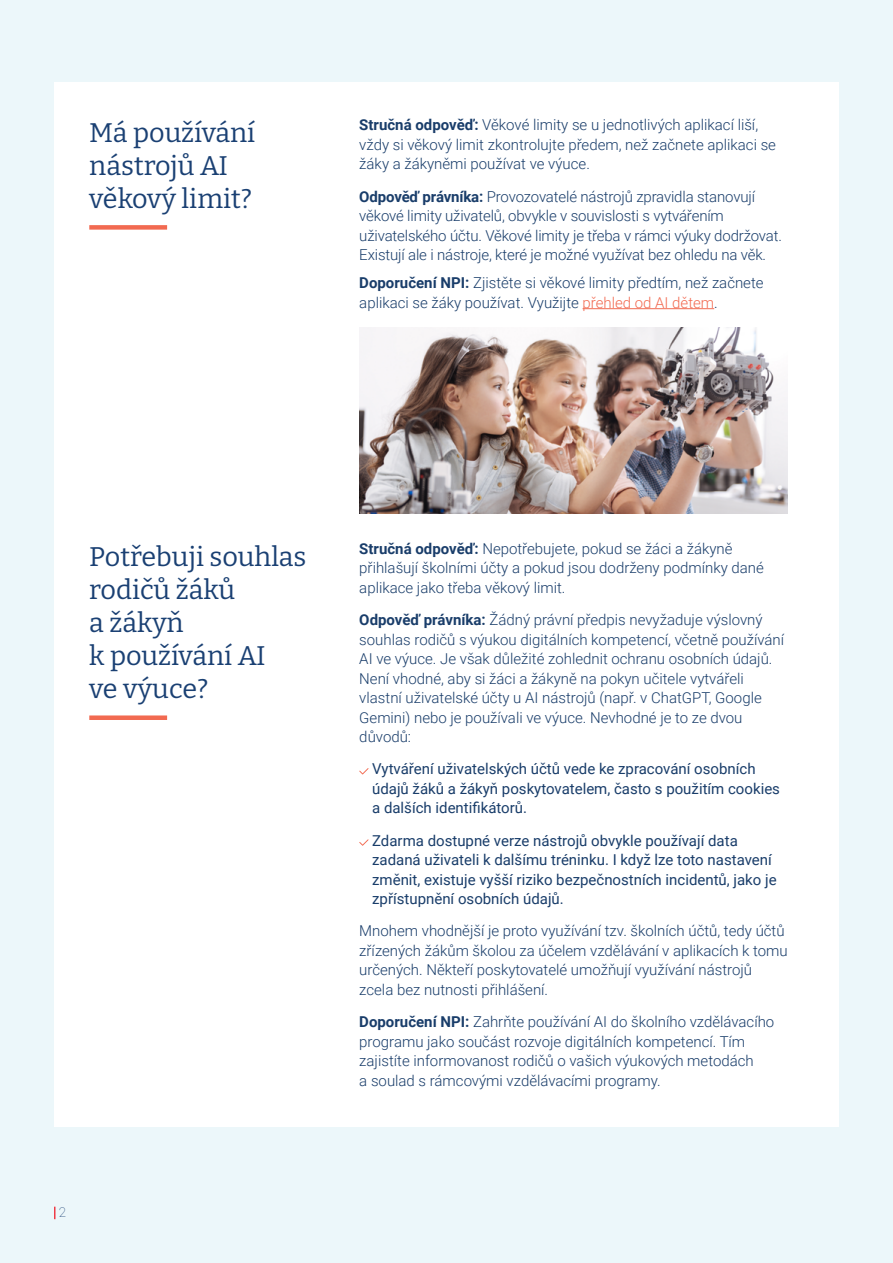
<style>
.page{position:relative;width:893px;height:1263px;background:#ecf7fa}
.page>*{position:absolute;margin:0;border:0;box-sizing:border-box;transform-origin:0 0}
.t1{font:27px/33px "Bitter";color:#1a4073}
.t2{font:300 15px/19.5px "Roboto";color:#193d6a}
.t3{font:15px/19.5px "Roboto";color:#193d6a}
.t4{font:100 13.5px "Roboto";color:#1a4073}
.s1{font-weight:700}
.s2{color:#f26a51}
</style>
<div class="page">
<div style="left:54px;top:82px;width:785px;height:1045px;background:#fff"></div>
<div style="left:89px;top:715px;width:78px;height:5px;background:#f26a51"></div>
<hr style="left:583px;top:308px;width:131px;height:1px;background:#f26a51">
<img style="left:359px;top:327px;width:429px;height:186px">
<svg style="left:359px;top:768px;width:10px;height:6px"></svg>
<svg style="left:359px;top:839px;width:10px;height:7px"></svg>
<div style="left:89px;top:225px;width:78px;height:5px;background:#f26a51"></div>
<svg style="left:54px;top:1207px;width:2px;height:12px"></svg>
<h1 class="t1" style="left:89px;top:115px;width:168px">Má používání nástrojů AI věkový limit?</h1>
<p class="t2" style="left:359px;top:115px;width:418px"><span class="s1">Stručná odpověď:</span> Věkové limity se u jednotlivých aplikací liší, vždy si věkový limit zkontrolujte předem, než začnete aplikaci se žáky a žákyněmi používat ve výuce.</p>
<p class="t2" style="left:359px;top:186px;width:424px"><span class="s1">Odpověď právníka:</span> Provozovatelé nástrojů zpravidla stanovují věkové limity uživatelů, obvykle v souvislosti s vytvářením uživatelského účtu. Věkové limity je třeba v rámci výuky dodržovat.<br>Existují ale i nástroje, které je možné využívat bez ohledu na věk.</p>
<p class="t2" style="left:359px;top:272px;width:406px"><span class="s1">Doporučení NPI:</span> Zjistěte si věkové limity předtím, než začnete aplikaci se žáky používat. Využijte <span class="s2">přehled od AI dětem</span>.</p>
<h1 class="t1" style="left:89px;top:539px;width:219px">Potřebuji souhlas rodičů žáků<br>a žákyň<br>k používání AI<br>ve výuce?</h1>
<p class="t4" style="left:59px;top:1203px;width:9px">2</p>
<p class="t2" style="left:359px;top:538px;width:406px"><span class="s1">Stručná odpověď:</span> Nepotřebujete, pokud se žáci a žákyně přihlašují školními účty a pokud jsou dodrženy podmínky dané aplikace jako třeba věkový limit.</p>
<p class="t2" style="left:359px;top:609px;width:426px"><span class="s1">Odpověď právníka:</span> Žádný právní předpis nevyžaduje výslovný souhlas rodičů s výukou digitálních kompetencí, včetně používání AI ve výuce. Je však důležité zohlednit ochranu osobních údajů.<br>Není vhodné, aby si žáci a žákyně na pokyn učitele vytvářeli vlastní uživatelské účty u AI nástrojů (např. v ChatGPT, Google Gemini) nebo je používali ve výuce. Nevhodné je to ze dvou důvodů:</p>
<p class="t3" style="left:372px;top:759px;width:409px">Vytváření uživatelských účtů vede ke zpracování osobních údajů žáků a žákyň poskytovatelem, často s použitím cookies a dalších identifikátorů.</p>
<p class="t3" style="left:372px;top:830px;width:406px">Zdarma dostupné verze nástrojů obvykle používají data zadaná uživateli k dalšímu tréninku. I když lze toto nastavení změnit, existuje vyšší riziko bezpečnostních incidentů, jako je zpřístupnění osobních údajů.</p>
<p class="t2" style="left:359px;top:921px;width:430px">Mnohem vhodnější je proto využívání tzv. školních účtů, tedy účtů zřízených žákům školou za účelem vzdělávání v aplikacích k tomu určených. Někteří poskytovatelé umožňují využívání nástrojů zcela bez nutnosti přihlášení.</p>
<p class="t2" style="left:359px;top:1011px;width:416px"><span class="s1">Doporučení NPI:</span> Zahrňte používání AI do školního vzdělávacího programu jako součást rozvoje digitálních kompetencí. Tím zajistíte informovanost rodičů o vašich výukových metodách<br>a soulad s rámcovými vzdělávacími programy.</p>
</div>
